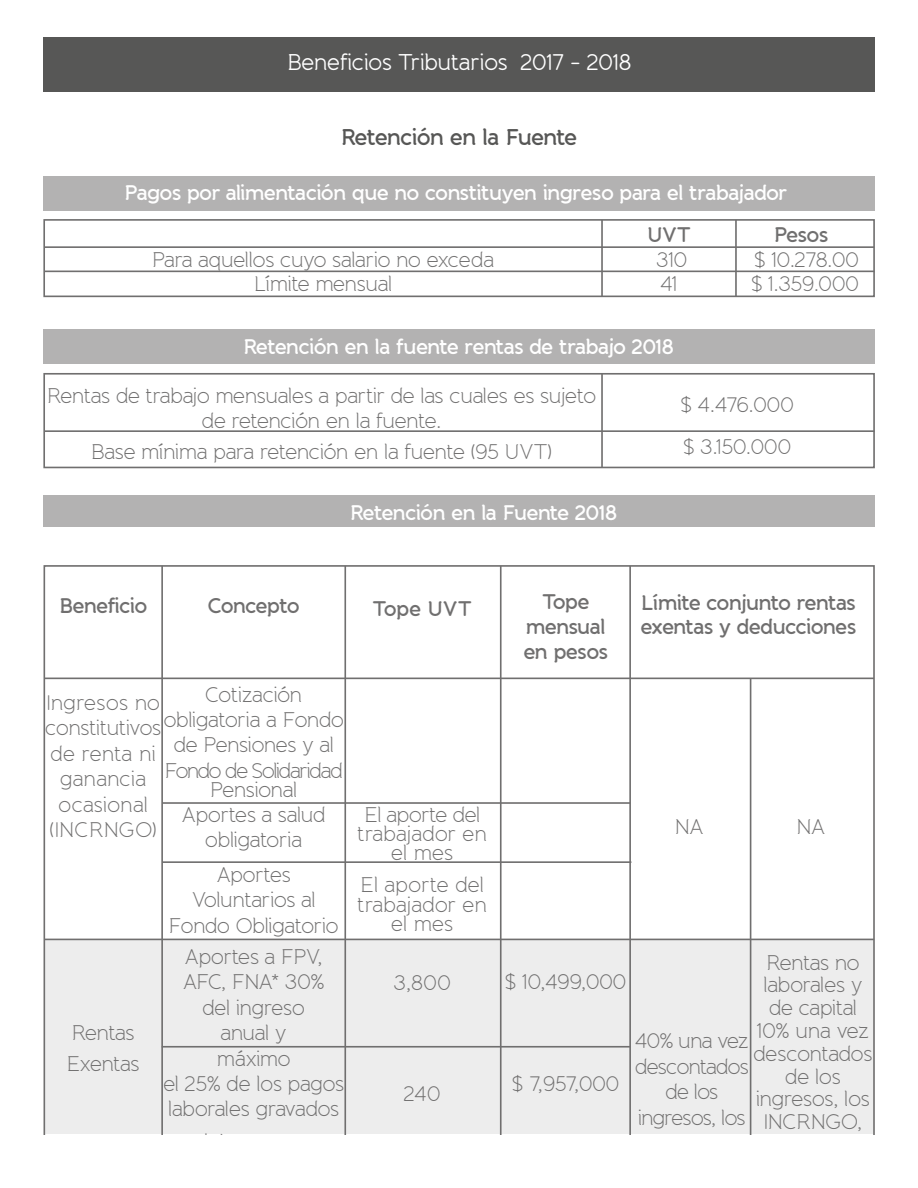
<style>
.page{position:relative;width:918px;height:1188px;background:#fff}
.page>*{position:absolute;margin:0;border:0;box-sizing:border-box;transform-origin:0 0}
.t1{font:22.8px "Banda";letter-spacing:-.035em;color:#fff}
.t2{font:600 22.8px "Banda";letter-spacing:-.045em;color:#575756}
.t3{font:300 21.15px/25.3px "Banda";letter-spacing:-.035em;color:#706f6f;text-align:center}
.t4{font:600 21.15px "Banda";letter-spacing:-.045em;color:#fff}
.t5{font:600 21.15px/25.3px "Banda";letter-spacing:-.045em;color:#706f6f;text-align:center}
.t6{font:300 21.15px/25.3px "Banda";letter-spacing:-.06em;color:#706f6f;text-align:center}
</style>
<div class="page">
<div style="left:43px;top:37px;width:832px;height:55px;background:#575756"></div>
<div style="left:43px;top:496px;width:832px;height:31px;background:#b3b2b2"></div>
<svg style="left:44px;top:565px;width:831px;height:569px"></svg>
<hr style="left:629px;top:566px;width:2px;height:568px;background:#706f6f">
<hr style="left:750px;top:678px;width:1px;height:456px;background:#706f6f">
<hr style="left:344px;top:566px;width:2px;height:568px;background:#706f6f">
<hr style="left:500px;top:566px;width:2px;height:568px;background:#706f6f">
<hr style="left:161px;top:566px;width:2px;height:568px;background:#706f6f">
<hr style="left:44px;top:678px;width:830px;height:1px;background:#706f6f">
<hr style="left:44px;top:939px;width:830px;height:1px;background:#706f6f">
<hr style="left:162px;top:802px;width:468px;height:2px;background:#706f6f">
<hr style="left:162px;top:861px;width:469px;height:2px;background:#706f6f">
<hr style="left:162px;top:1046px;width:468px;height:2px;background:#706f6f">
<div style="left:43px;top:176px;width:831px;height:35px;background:#b3b2b2"></div>
<div style="left:43px;top:219px;width:832px;height:78px;border:2px solid #706f6f"></div>
<hr style="left:44px;top:246px;width:830px;height:2px;background:#706f6f">
<hr style="left:45px;top:271px;width:830px;height:1px;background:#706f6f">
<hr style="left:735px;top:220px;width:2px;height:76px;background:#706f6f">
<hr style="left:601px;top:220px;width:2px;height:76px;background:#706f6f">
<div style="left:43px;top:329px;width:832px;height:35px;background:#b3b2b2"></div>
<div style="left:43px;top:373px;width:832px;height:95px;border:2px solid #706f6f"></div>
<hr style="left:45px;top:430px;width:830px;height:2px;background:#706f6f">
<hr style="left:601px;top:374px;width:2px;height:93px;background:#706f6f">
<p class="t1" style="left:287px;top:48px;width:346px">Beneficios Tributarios 2017 - 2018</p>
<p class="t2" style="left:341px;top:123px;width:238px">Retención en la Fuente</p>
<p class="t4" style="left:124px;top:179px;width:665px">Pagos por alimentación que no constituyen ingreso para el trabajador</p>
<p class="t3" style="left:152px;top:247px;width:344px;line-height:24.5px">Para aquellos cuyo salario no exceda<br>Límite mensual</p>
<p class="t5" style="left:647px;top:222px;width:45px">UVT</p>
<p class="t3" style="left:656px;top:247px;width:33px;line-height:24.5px;text-align:left">310<br>41</p>
<p class="t3" style="left:751px;top:247px;width:110px;line-height:24.5px;text-align:left">$ 10.278.00 $ 1.359.000</p>
<p class="t5" style="left:774px;top:222px;width:56px">Pesos</p>
<p class="t4" style="left:243px;top:333px;width:432px">Retención en la fuente rentas de trabajo 2018</p>
<p class="t3" style="left:47px;top:384px;width:551px;line-height:24.5px">Rentas de trabajo mensuales a partir de las cuales es sujeto de retención en la fuente.</p>
<p class="t3" style="left:91px;top:439px;width:463px">Base mínima para retención en la fuente (95 UVT)</p>
<p class="t3" style="left:680px;top:383px;width:115px;line-height:42.3px;text-align:left">$ 4.476.000 $ 3.150.000</p>
<p class="t4" style="left:350px;top:499px;width:269px">Retención en la Fuente 2018</p>
<p class="t5" style="left:59px;top:593px;width:90px">Beneficio</p>
<p class="t5" style="left:208px;top:593px;width:94px">Concepto</p>
<p class="t5" style="left:372px;top:596px;width:101px">Tope UVT</p>
<p class="t3" style="left:163px;top:681px;width:182px">Cotización obligatoria a Fondo de Pensiones y al<br>Fondo de Solidaridad</p>
<p class="t3" style="left:182px;top:776px;width:146px">Pensional<br>Aportes a salud obligatoria</p>
<p class="t3" style="left:169px;top:862px;width:172px">Aportes<br>Voluntarios al<br>Fondo Obligatorio</p>
<p class="t3" style="left:163px;top:944px;width:183px">Aportes a FPV,<br>AFC, FNA* 30%<br>del ingreso<br>anual y<br>máximo<br>el 25% de los pagos laborales gravados</p>
<p class="t3" style="left:45px;top:690px;width:118px">Ingresos no constitutivos de renta ni ganancia ocasional (INCRNGO)</p>
<p class="t3" style="left:66px;top:1018px;width:75px;line-height:30.9px;text-align:left">Rentas<br>Exentas</p>
<p class="t3" style="left:357px;top:805px;width:131px;line-height:18.9px">El aporte del trabajador en el mes</p>
<p class="t3" style="left:357px;top:875px;width:131px;line-height:19.5px">El aporte del trabajador en el mes</p>
<p class="t3" style="left:394px;top:970px;width:59px">3,800</p>
<p class="t3" style="left:404px;top:1080px;width:39px">240</p>
<p class="t5" style="left:523px;top:589px;width:86px">Tope mensual en pesos</p>
<p class="t5" style="left:640px;top:590px;width:217px;line-height:24.5px;text-align:left">Límite conjunto rentas exentas y deducciones</p>
<p class="t3" style="left:675px;top:814px;width:31px">NA</p>
<p class="t3" style="left:796px;top:814px;width:31px">NA</p>
<p class="t3" style="left:505px;top:969px;width:123px">$ 10,499,000</p>
<p class="t3" style="left:512px;top:1071px;width:109px">$ 7,957,000</p>
<p class="t3" style="left:753px;top:951px;width:121px;line-height:22.8px">Rentas no laborales y de capital<br>10% una vez descontados de los ingresos, los<br>INCRNGO,</p>
<p class="t6" style="left:635px;top:1028px;width:116px">40% una vez descontados de los ingresos, los</p>
</div>
